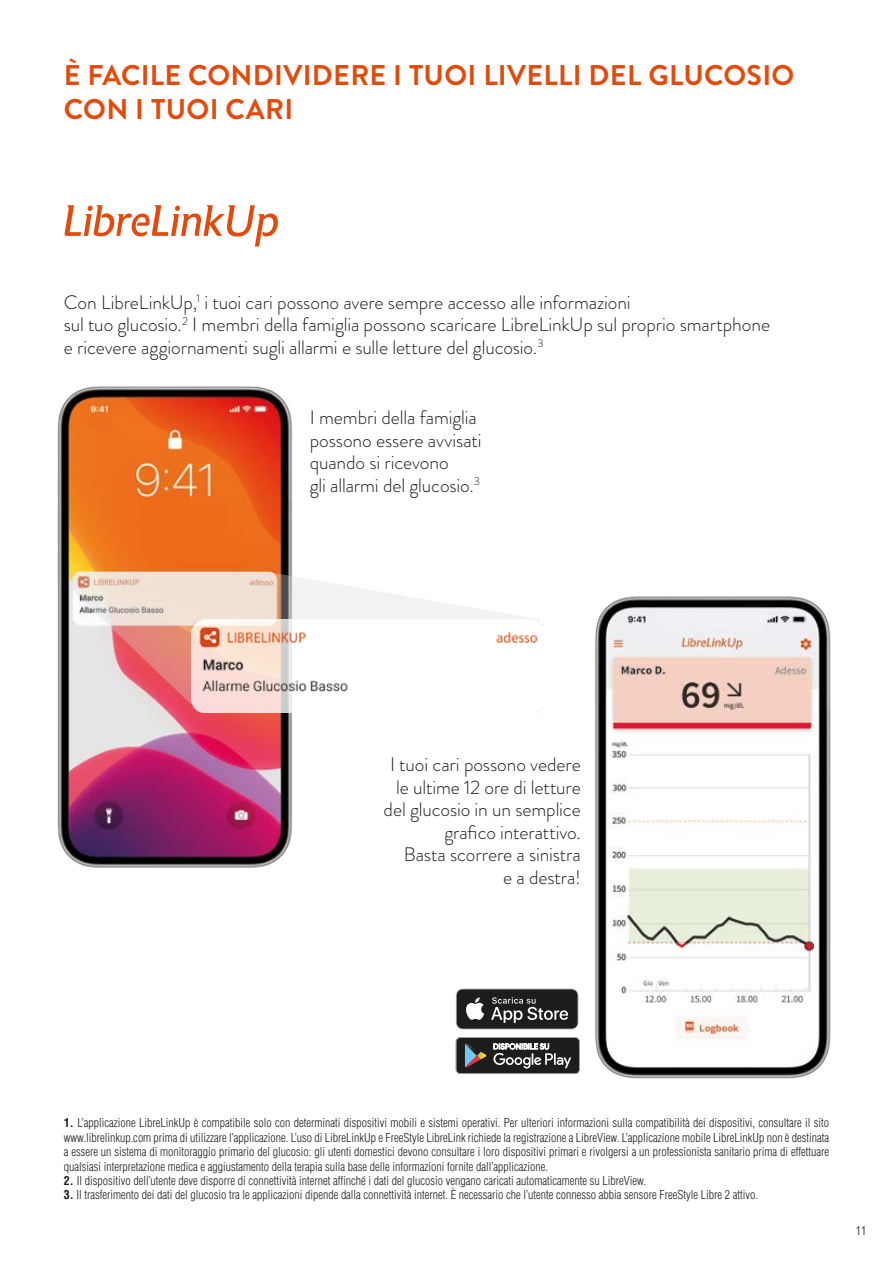
<style>
.page{position:relative;width:893px;height:1263px;background:#fff}
.page>*{position:absolute;margin:0;border:0;box-sizing:border-box;transform-origin:0 0}
.t1{font:700 28.5px/34.2px "Brandon Grotesque";letter-spacing:.01em;color:#e14c0e}
.t2{font:300 19.5px/22.5px "Brandon Grotesque";letter-spacing:-.005em;color:#1d1d1b}
.t3{font:300 condensed 12px/14.4px "Helvetica LT Std";color:#1d1d1b;text-align:justify}
.s1{font-weight:700}
</style>
<div class="page">
<img style="left:57px;top:386px;width:235px;height:482px">
<img style="left:595px;top:596px;width:236px;height:483px">
<svg style="left:71px;top:572px;width:468px;height:133px"></svg>
<img style="left:191px;top:620px;width:352px;height:92px">
<svg style="left:456px;top:1037px;width:124px;height:37px;background:#4b4b4a"></svg>
<svg style="left:456px;top:988px;width:122px;height:41px;background:#464645"></svg>
<svg style="left:65px;top:205px;width:213px;height:41px"></svg>
<h1 class="t1" style="left:64px;top:58px;width:732px">È FACILE CONDIVIDERE I TUOI LIVELLI DEL GLUCOSIO<br>CON I TUOI CARI</h1>
<p class="t2" style="left:64px;top:291px;width:708px">Con LibreLinkUp,<sup>1</sup> i tuoi cari possono avere sempre accesso alle informazioni<br>sul tuo glucosio.<sup>2</sup> I membri della famiglia possono scaricare LibreLinkUp sul proprio smartphone e ricevere aggiornamenti sugli allarmi e sulle letture del glucosio.<sup>3</sup></p>
<h2 class="t2" style="left:310px;top:407px;width:173px">I membri della famiglia possono essere avvisati quando si ricevono<br>gli allarmi del glucosio.<sup>3</sup></h2>
<h2 class="t2" style="left:384px;top:753px;width:199px;text-align:right">I tuoi cari possono vedere le ultime 12 ore di letture del glucosio in un semplice grafico interattivo.<br>Basta scorrere a sinistra<br>e a destra!</h2>
<p class="t3" style="left:64px;top:1116px;width:767px"><span class="s1">1.</span> L’applicazione LibreLinkUp è compatibile solo con determinati dispositivi mobili e sistemi operativi. Per ulteriori informazioni sulla compatibilità dei dispositivi, consultare il sito www.librelinkup.com prima di utilizzare l’applicazione. L’uso di LibreLinkUp e FreeStyle LibreLink richiede la registrazione a LibreView. L’applicazione mobile LibreLinkUp non è destinata a essere un sistema di monitoraggio primario del glucosio: gli utenti domestici devono consultare i loro dispositivi primari e rivolgersi a un professionista sanitario prima di effettuare qualsiasi interpretazione medica e aggiustamento della terapia sulla base delle informazioni fornite dall’applicazione.</p>
<p class="t3" style="left:64px;top:1173px;width:584px"><span class="s1">2.</span> Il dispositivo dell’utente deve disporre di connettività internet affinché i dati del glucosio vengano caricati automaticamente su LibreView.</p>
<p class="t3" style="left:64px;top:1188px;width:696px"><span class="s1">3.</span> Il trasferimento dei dati del glucosio tra le applicazioni dipende dalla connettività internet. È necessario che l’utente connesso abbia sensore FreeStyle Libre 2 attivo.</p>
<p class="t3" style="left:856px;top:1224px;width:12px">11</p>
</div>
